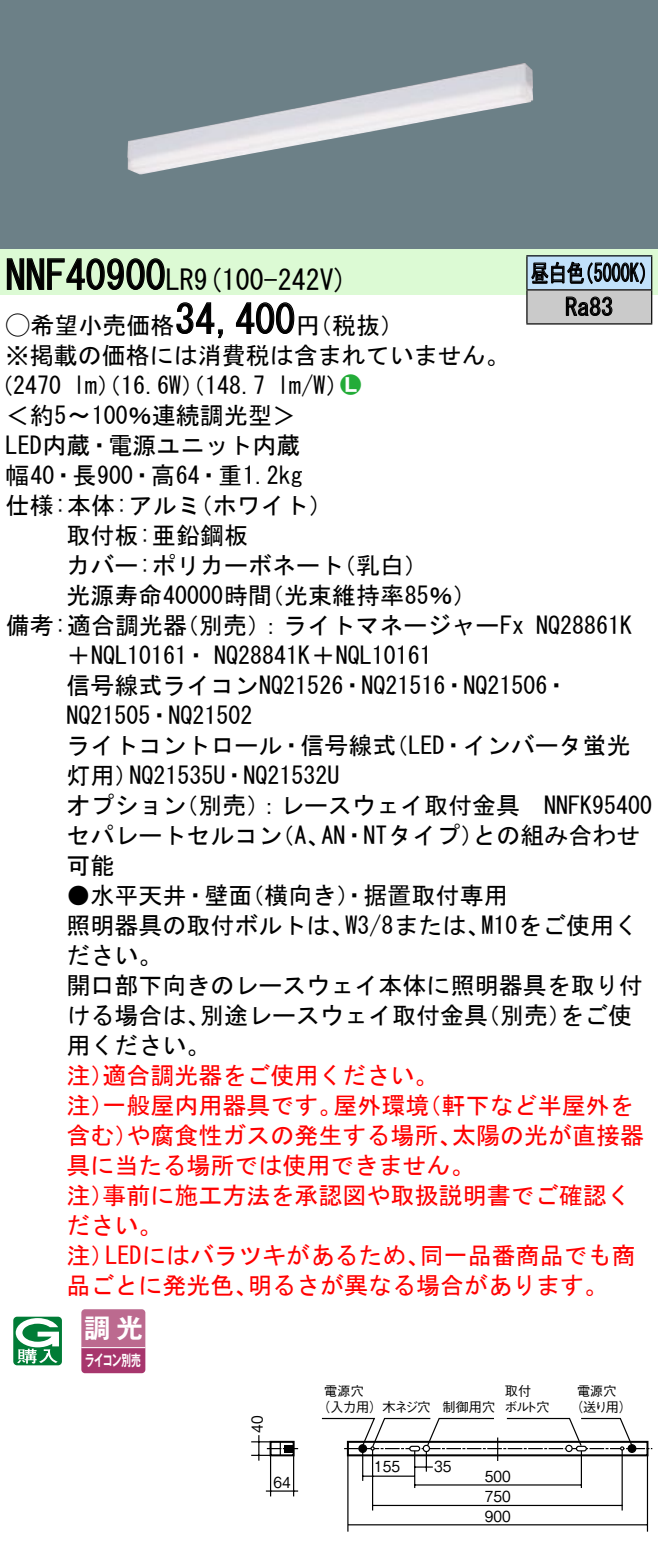
<style>
.page{position:relative;width:658px;height:1543px;background:#fff}
.page>*{position:absolute;margin:0;border:0;box-sizing:border-box;transform-origin:0 0}
.t1{font:40px "MS Gothic";color:#000}
.t2{font:28px "MS Gothic";color:#000}
.t3{font:26.4px "Gothic MB101 Pro De Bold 90 pv RKSJ H";color:#fff}
.t4{font:24px/30px "MS Gothic";color:#000}
.t5{font:24px/30px "MS Gothic";color:#f00}
.t6{font:24px/34px "MS Gothic";color:#000;scale:.75 1}
.t7{font:24px "Ford Classification 1";color:#23ac38}
.t8{font:15.2px/19.6px "Gothic BBB Pro Medium 90 pv RKSJ H";color:#000;scale:.9 1}
.t9{font:15.2px "Gothic MB101 Pro De Bold 90 pv RKSJ H";letter-spacing:-.05em;color:#fff;scale:.65 1}
.t10{font:13.2px/16px "Gothic BBB Pro Medium 90 pv RKSJ H";letter-spacing:-.03em;color:#000}
.s1{font-family:"Ford Classification 1"}
.s2{color:#fff}
</style>
<div class="page">
<div style="left:0;top:0;width:658px;height:249px;background:#6c8087"></div>
<img style="left:127px;top:63px;width:406px;height:111px">
<div style="left:0;top:249px;width:658px;height:46px;background:#dcfad4"></div>
<svg style="left:6px;top:258px;width:159px;height:32px"></svg>
<svg style="left:176px;top:302px;width:47px;height:37px"></svg>
<svg style="left:236px;top:302px;width:59px;height:32px"></svg>
<svg style="left:13px;top:1316px;width:49px;height:49px"></svg>
<svg style="left:81px;top:1309px;width:64px;height:64px;background:#b45783"></svg>
<hr style="left:81px;top:1346px;width:64px;height:2px;background:#fff">
<div style="left:527px;top:256px;width:124px;height:34px;background:#c1e1fa"></div>
<div style="left:527px;top:290px;width:124px;height:34px;background:#cacaca"></div>
<hr style="left:526px;top:255px;width:126px;height:1px;background:#000">
<hr style="left:526px;top:256px;width:1px;height:33px;background:#000">
<hr style="left:651px;top:256px;width:1px;height:33px;background:#000">
<hr style="left:526px;top:289px;width:126px;height:1px;background:#000">
<hr style="left:526px;top:290px;width:1px;height:33px;background:#000">
<hr style="left:651px;top:290px;width:1px;height:33px;background:#000">
<hr style="left:526px;top:323px;width:126px;height:1px;background:#000">
<svg style="left:531px;top:261px;width:114px;height:23px"></svg>
<svg style="left:565px;top:296px;width:47px;height:20px"></svg>
<hr style="left:621px;top:1448px;width:2px;height:62px;background:#000">
<hr style="left:372px;top:1448px;width:1px;height:62px;background:#000">
<hr style="left:347px;top:1454px;width:1px;height:77px;background:#000">
<hr style="left:646px;top:1454px;width:2px;height:77px;background:#000">
<hr style="left:414px;top:1484px;width:167px;height:1px;background:#000">
<hr style="left:372px;top:1504px;width:250px;height:1px;background:#000">
<svg style="left:415px;top:1466px;width:18px;height:1px"></svg>
<hr style="left:362px;top:1475px;width:52px;height:1px;background:#000">
<hr style="left:266px;top:1490px;width:32px;height:1px;background:#000">
<hr style="left:348px;top:1523px;width:299px;height:2px;background:#000">
<hr style="left:414px;top:1449px;width:1px;height:38px;background:#000">
<hr style="left:425px;top:1449px;width:2px;height:22px;background:#000">
<hr style="left:362px;top:1449px;width:1px;height:31px;background:#000">
<hr style="left:270px;top:1455px;width:1px;height:41px;background:#000">
<hr style="left:293px;top:1455px;width:1px;height:41px;background:#000">
<hr style="left:580px;top:1449px;width:2px;height:38px;background:#000">
<svg style="left:251px;top:1417px;width:401px;height:43px"></svg>
<h1 class="t1" style="left:6px;top:255px;width:162px">NNF40900</h1>
<p class="t2" style="left:166px;top:265px;width:183px">LR (9 100-242 (V</p>
<h1 class="t1" style="left:175px;top:299px;width:121px">34,400</h1>
<p class="t4" style="left:6px;top:310px;width:505px"><span class="s1">A</span>希望小売価格<br>※掲載の価格には消費税は含まれていません。</p>
<p class="t7" style="left:340px;top:372px;width:22px">2<span class="s2">7</span></p>
<p class="t4" style="left:296px;top:310px;width:109px">（円税抜(</p>
<p class="t4" style="left:277px;top:370px;width:73px">l m (W/</p>
<p class="t4" style="left:-11px;top:370px;width:74px">（2470</p>
<p class="t4" style="left:6px;top:400px;width:292px">＜約〜5 100％連続調光型&lt;</p>
<p class="t4" style="left:6px;top:430px;width:296px">LED内蔵・電源ユニット内蔵</p>
<p class="t4" style="left:6px;top:460px;width:298px">幅40・長900・高64・重1.2kg</p>
<p class="t4" style="left:189px;top:490px;width:146px">（ホワイト(</p>
<p class="t4" style="left:73px;top:370px;width:193px">lm）（16.6 ）（W 148.7</p>
<p class="t4" style="left:66px;top:490px;width:183px;text-indent:-61px">仕様:本体:アルミ<br>取付板:亜鉛鋼板</p>
<p class="t4" style="left:260px;top:550px;width:218px;text-indent:-193px">カバー:ポリカーボネート<br>（光束維持率85％(</p>
<p class="t4" style="left:332px;top:550px;width:97px">（乳白(</p>
<p class="t4" style="left:66px;top:580px;width:207px">光源寿命40000時間</p>
<p class="t6" style="left:565px;top:256px;width:65px;text-indent:-34px">昼白色<br>Ra83</p>
<p class="t6" style="left:575px;top:256px;width:109px">（5000 (K</p>
<p class="t4" style="left:175px;top:610px;width:350px">（別売：）ライトマネージャーFx</p>
<p class="t4" style="left:6px;top:610px;width:183px">備考:適合調光器</p>
<p class="t4" style="left:66px;top:640px;width:367px">＋NQL10161・ NQ28841 ＋K NQL10161</p>
<p class="t4" style="left:66px;top:670px;width:503px">信号線式ライコンNQ21526・NQ21516・NQ21506・</p>
<p class="t4" style="left:66px;top:700px;width:187px">NQ21505・NQ21502</p>
<p class="t4" style="left:384px;top:730px;width:247px">（LED・インバータ蛍光</p>
<p class="t4" style="left:536px;top:610px;width:97px">NQ28861K</p>
<p class="t4" style="left:66px;top:730px;width:331px;text-align:center">ライトコントロール・信号線式<br>NQ21535 ・U NQ21532U</p>
<p class="t4" style="left:66px;top:760px;width:73px">灯用）</p>
<p class="t4" style="left:66px;top:790px;width:121px">オプション</p>
<p class="t4" style="left:174px;top:790px;width:479px">（別売：）レースウェイ取付金具　NNFK95400</p>
<p class="t4" style="left:321px;top:820px;width:164px">AN・NTタイプ）</p>
<p class="t4" style="left:472px;top:820px;width:169px">との組み合わせ</p>
<p class="t4" style="left:66px;top:820px;width:217px">セパレートセルコン</p>
<p class="t4" style="left:66px;top:850px;width:49px">可能</p>
<p class="t4" style="left:240px;top:880px;width:268px">（横向き）・据置取付専用</p>
<p class="t4" style="left:270px;top:820px;width:61px">（、A</p>
<p class="t4" style="left:66px;top:880px;width:187px">●水平天井・壁面</p>
<p class="t4" style="left:66px;top:910px;width:289px">照明器具の取付ボルトは、</p>
<p class="t4" style="left:66px;top:940px;width:97px">ださい。</p>
<p class="t4" style="left:66px;top:970px;width:577px">開口部下向きのレースウェイ本体に照明器具を取り付</p>
<p class="t4" style="left:560px;top:1000px;width:73px">をご使</p>
<p class="t4" style="left:481px;top:910px;width:158px">M10をご使用く</p>
<p class="t4" style="left:345px;top:910px;width:146px">W3/8または、</p>
<p class="t4" style="left:200px;top:1000px;width:289px">別途レースウェイ取付金具</p>
<p class="t4" style="left:476px;top:1000px;width:98px">（別売）</p>
<p class="t4" style="left:66px;top:1000px;width:145px">ける場合は、用ください。</p>
<p class="t5" style="left:102px;top:1060px;width:337px">適合調光器をご使用ください。</p>
<p class="t5" style="left:66px;top:1060px;width:49px">注）</p>
<p class="t5" style="left:102px;top:1090px;width:241px">一般屋内用器具です。</p>
<p class="t5" style="left:333px;top:1090px;width:97px">屋外環境</p>
<p class="t5" style="left:417px;top:1090px;width:217px">（軒下など半屋外を</p>
<p class="t5" style="left:66px;top:1090px;width:49px">注）</p>
<p class="t5" style="left:126px;top:1120px;width:337px">や腐食性ガスの発生する場所、</p>
<p class="t5" style="left:452px;top:1120px;width:194px">太陽の光が直接器</p>
<p class="t5" style="left:66px;top:1120px;width:73px">含む）</p>
<p class="t5" style="left:66px;top:1150px;width:409px">具に当たる場所では使用できません。</p>
<p class="t5" style="left:102px;top:1180px;width:529px">事前に施工方法を承認図や取扱説明書でご確認く</p>
<p class="t5" style="left:66px;top:1180px;width:97px">注）<br>ださい。</p>
<p class="t5" style="left:66px;top:1240px;width:49px">注）</p>
<p class="t5" style="left:105px;top:1240px;width:326px">LEDにはバラツキがあるため、</p>
<p class="t5" style="left:420px;top:1240px;width:217px">同一品番商品でも商</p>
<p class="t5" style="left:66px;top:1270px;width:193px">品ごとに発光色、</p>
<p class="t5" style="left:248px;top:1270px;width:362px">明るさが異なる場合があります。</p>
<p class="t3" style="left:84px;top:1306px;width:60px">調光</p>
<p class="t9" style="left:85px;top:1347px;width:88px">ライコン別売</p>
<p class="t8" style="left:245px;top:1432px;width:21px;rotate:-90deg">40</p>
<p class="t8" style="left:273px;top:1470px;width:21px">64</p>
<p class="t10" style="left:504px;top:1381px;width:47px">取付<br>ボルト穴</p>
<p class="t10" style="left:317px;top:1381px;width:115px;text-indent:7px">電源穴<br>（入力用(木ネジ穴</p>
<p class="t10" style="left:570px;top:1381px;width:64px;text-indent:7px">電源穴（送り用 (</p>
<p class="t10" style="left:442px;top:1397px;width:54px">制御用穴</p>
<p class="t8" style="left:374px;top:1454px;width:30px">155</p>
<p class="t8" style="left:434px;top:1453px;width:21px">35</p>
<p class="t8" style="left:485px;top:1464px;width:30px">500</p>
<p class="t8" style="left:485px;top:1484px;width:30px">750<br>900</p>
</div>
